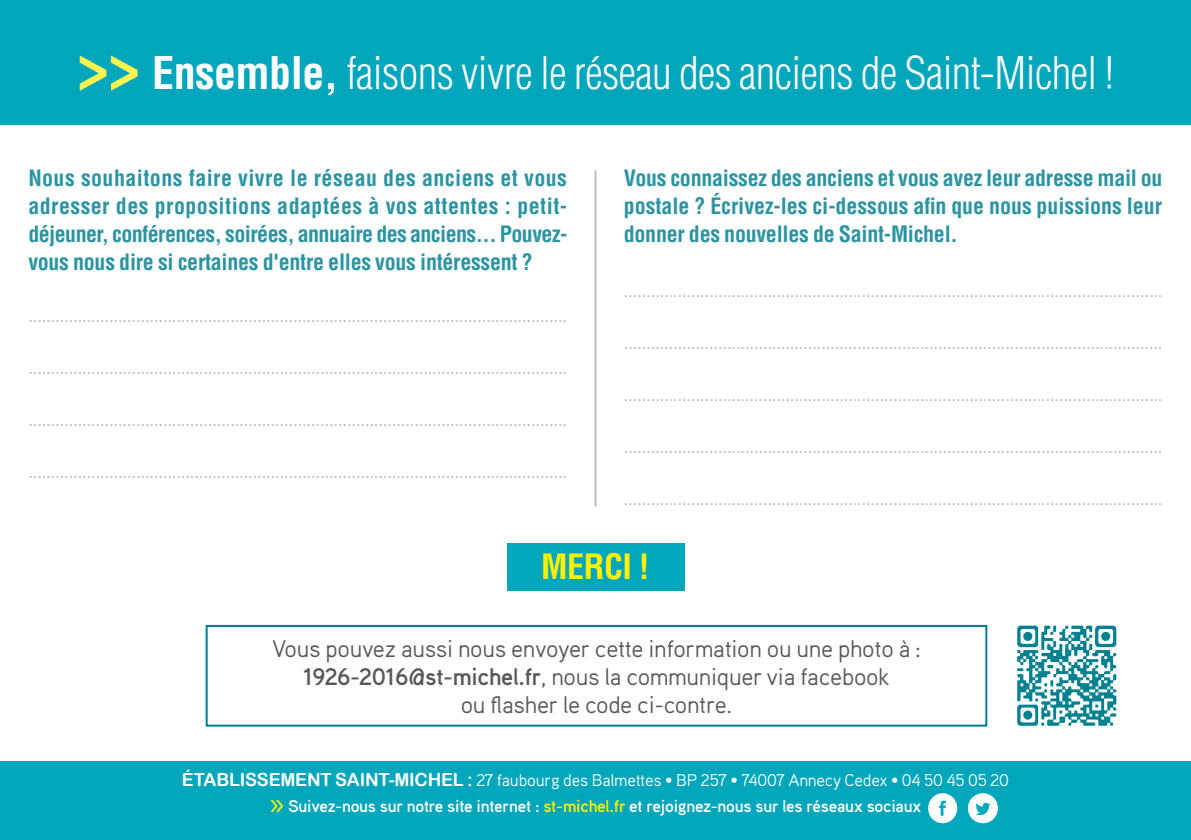
<style>
.page{position:relative;width:1191px;height:840px;background:#fff}
.page>*{position:absolute;margin:0;border:0;box-sizing:border-box;transform-origin:0 0}
.t1{font:300 condensed 44px "Helvetica LT Std";letter-spacing:-.01em;color:#fff}
.t2{font:700 condensed 34px "Helvetica LT Std";letter-spacing:-.015em;color:#fff101}
.t3{font:24px/28px "Aaux Pro";letter-spacing:-.015em;color:#57585a;text-align:center}
.t4{font:700 condensed 22px/28px "Helvetica LT Std";letter-spacing:-.01em;color:#2a94a3;text-align:justify}
.t5{font:700 17px/25.6px "Aaux Pro";letter-spacing:-.015em;color:#fff;text-align:center}
.t6{font:700 condensed 14px "Helvetica LT Std";color:#bcbdc0}
.s1{font-weight:900;font-size:64px;color:#fff34f}
.s2{font-weight:700}
.s3{font-family:"Arial Rounded MT Bold";font-weight:400;font-size:18px}
.s4{font-weight:400}
.s5{color:#fff101}
</style>
<div class="page">
<div style="left:0;top:0;width:1191px;height:125px;background:#00a7bc"></div>
<div style="left:507px;top:543px;width:177px;height:47px;background:#00a7bc"></div>
<div style="left:206px;top:624px;width:781px;height:102px;border:2px solid #008191"></div>
<hr style="left:594px;top:170px;width:2px;height:336px;background:#bcbdc0">
<div style="left:0;top:760px;width:1191px;height:79px;background:#00a7bc"></div>
<img style="left:1017px;top:625px;width:100px;height:101px">
<div style="left:928px;top:792px;width:29px;height:30px;background:#fff;border-radius:50%"></div>
<svg style="left:939px;top:800px;width:7px;height:15px"></svg>
<svg style="left:968px;top:793px;width:30px;height:29px"></svg>
<h1 class="t1" style="left:77px;top:46px;width:1038px"><span class="s1">&gt;&gt;</span> <span class="s2">Ensemble,</span> faisons vivre le réseau des anciens de Saint-Michel !</h1>
<p class="t4" style="left:28px;top:164px;width:540px">Nous souhaitons faire vivre le réseau des anciens et vous adresser des propositions adaptées à vos attentes : petit&shy;déjeuner, conférences, soirées, annuaire des anciens... Pouvez&shy;vous nous dire si certaines d'entre elles vous intéressent ?</p>
<p class="t6" style="left:28px;top:308px;width:540px">........................................................................................................................</p>
<p class="t6" style="left:28px;top:360px;width:540px">........................................................................................................................</p>
<p class="t6" style="left:28px;top:412px;width:540px">........................................................................................................................</p>
<p class="t6" style="left:28px;top:464px;width:540px">........................................................................................................................</p>
<h3 class="t4" style="left:624px;top:164px;width:540px">Vous connaissez des anciens et vous avez leur adresse mail ou postale ? Écrivez-les ci-dessous afin que nous puissions leur donner des nouvelles de Saint-Michel.</h3>
<p class="t6" style="left:624px;top:283px;width:540px">........................................................................................................................</p>
<p class="t6" style="left:624px;top:335px;width:540px">........................................................................................................................</p>
<p class="t6" style="left:624px;top:387px;width:540px">........................................................................................................................</p>
<p class="t6" style="left:624px;top:439px;width:540px">........................................................................................................................</p>
<p class="t6" style="left:624px;top:491px;width:540px">........................................................................................................................</p>
<h2 class="t2" style="left:541px;top:545px;width:110px">MERCI !</h2>
<h3 class="t3" style="left:272px;top:633px;width:650px">Vous pouvez aussi nous envoyer cette information ou une photo à :<br><span class="s2">1926-2016@st-michel.fr</span>, nous la communiquer via facebook<br>ou flasher le code ci-contre.</h3>
<p class="t5" style="left:182px;top:766px;width:828px"><span class="s3">ÉTABLISSEMENT SAINT-MICHEL :</span> <span class="s4">27 faubourg des Balmettes • BP 257 • 74007 Annecy Cedex • 04 50 45 05 20 </span><span class="s5">&gt;&gt;</span> Suivez-nous sur notre site internet : <span class="s5">st-michel.fr</span> et rejoignez-nous sur les réseaux sociaux</p>
</div>
